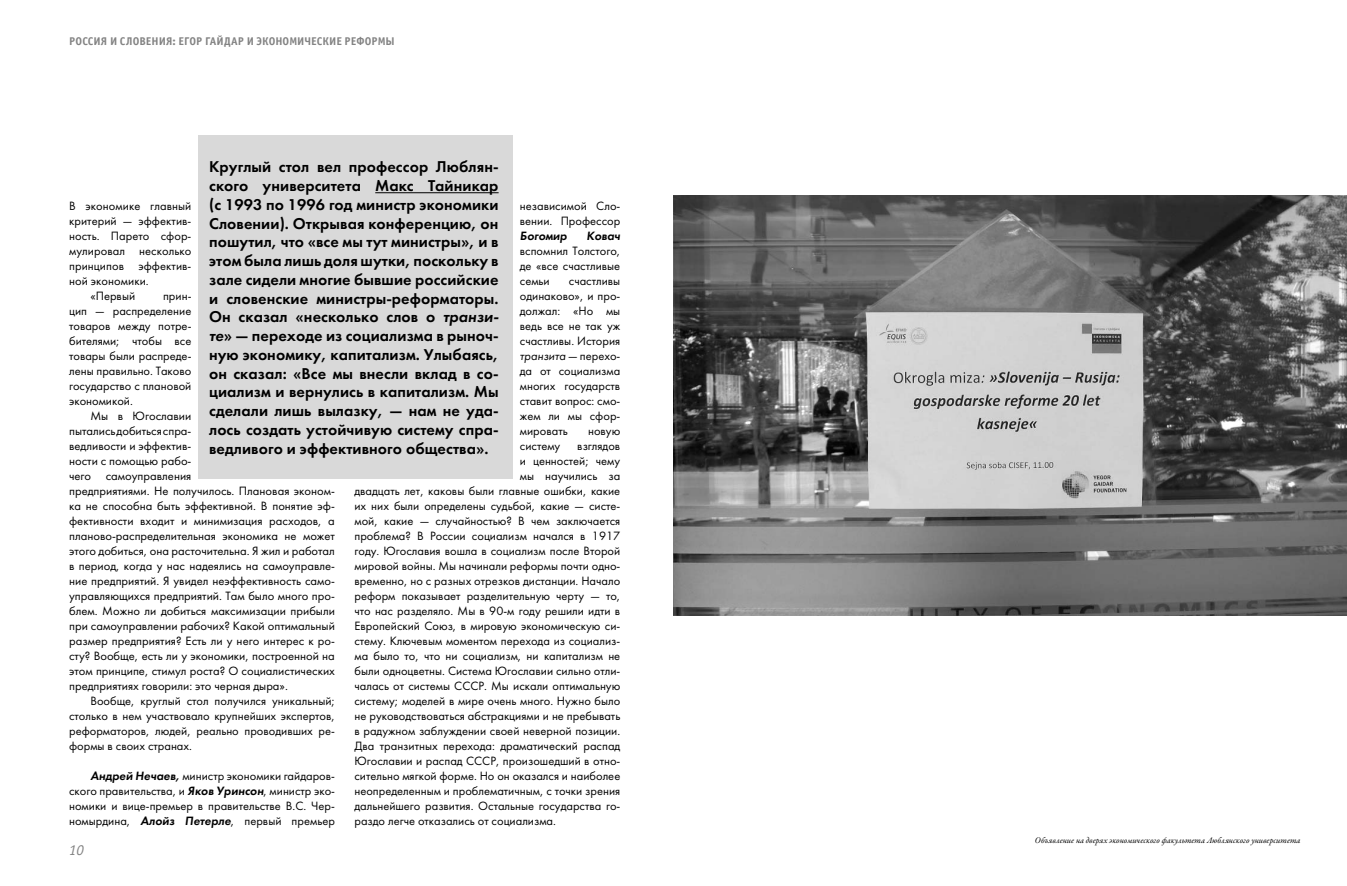
<style>
.page{position:relative;width:1347px;height:886px;background:#fff}
.page>*{position:absolute;margin:0;border:0;box-sizing:border-box;transform-origin:0 0}
.t1{font:16.25px/18.8px "Futura Demi";letter-spacing:.005em;color:#000;text-align:justify}
.t2{font:italic 15px "Officina Sans Book ITC";color:#838383}
.t3{font:12.5px/15px "Futura";color:#000;text-align:justify}
.t4{font:italic 12.5px "Futura Demi";color:#000}
.t5{font:11.25px "Officina Sans Bold ITC";color:#838383}
.t6{font:italic 8.75px "Garamond Premr Pro";color:#000}
.s1{font-style:italic}
.s2{font-family:"Futura Demi";font-style:italic}
</style>
<div class="page">
<div style="left:198px;top:135px;width:315px;height:344px;background:#d9d9d9"></div>
<hr style="left:375px;top:192px;width:123px;height:1px;background:#000">
<img style="left:673px;top:195px;width:673px;height:420px">
<p class="t5" style="left:69px;top:37px;width:327px">РОССИЯ И СЛОВЕНИЯ: ЕГОР ГАЙДАР И ЭКОНОМИЧЕСКИЕ РЕФОРМЫ</p>
<p class="t1" style="left:209px;top:159px;width:291px">Круглый стол вел профессор Люблян&shy;ского университета Макс Тайникар (с 1993 по 1996 год министр экономики Словении). Открывая конференцию, он пошутил, что «все мы тут министры», и в этом была лишь доля шутки, поскольку в зале сидели многие бывшие российские и словенские министры-реформаторы.<br>Он сказал «несколько слов о <span class="s1">транзи&shy;те</span>» — переходе из социализма в рыноч&shy;ную экономику, капитализм. Улыбаясь, он сказал: «Все мы внесли вклад в со&shy;циализм и вернулись в капитализм. Мы сделали лишь вылазку, — нам не уда&shy;лось создать устойчивую систему спра&shy;ведливого и эффективного общества».</p>
<p class="t3" style="left:520px;top:199px;width:102px">независимой Сло&shy;вении. Профессор</p>
<p class="t4" style="left:520px;top:231px;width:49px">Богомир</p>
<p class="t4" style="left:586px;top:231px;width:35px">Ковач</p>
<p class="t3" style="left:520px;top:244px;width:102px">вспомнил Толстого, де «все счастливые семьи</p>
<p class="t3" style="left:69px;top:199px;width:124px">В экономике главный</p>
<p class="t3" style="left:69px;top:214px;width:124px">критерий — эффектив-</p>
<p class="t3" style="left:69px;top:229px;width:124px">ность. Парето сфор-</p>
<p class="t3" style="left:69px;top:244px;width:124px">мулировал несколько</p>
<p class="t3" style="left:69px;top:259px;width:124px">принципов эффектив-</p>
<p class="t3" style="left:69px;top:274px;width:81px">ной экономики.</p>
<p class="t3" style="left:90px;top:289px;width:46px">«Первый</p>
<p class="t3" style="left:520px;top:274px;width:102px;text-indent:49px">счастливы одинаково», и про&shy;должал: «Но мы ведь все не так уж счастливы. История <span class="s1">транзита</span> — перехо&shy;да от социализма многих государств ставит вопрос: смо&shy;жем ли мы сфор&shy;мировать</p>
<p class="t3" style="left:69px;top:289px;width:124px;text-indent:94px">прин&shy;цип — распределение товаров между потре&shy;бителями; чтобы все товары были распреде&shy;лены правильно. Таково государство с плановой экономикой.</p>
<p class="t3" style="left:69px;top:409px;width:267px;text-align:left;text-indent:21px">Мы в Югославии<br>пытались добиться спра-<br>ведливости и эффектив-<br>ности с помощью рабо-<br>чего самоуправления<br>предприятиями. Не получилось. Плановая эконом&shy;ка не способна быть эффективной. В понятие эф&shy;фективности входит и минимизация расходов, а планово-распределительная экономика не может этого добиться, она расточительна. Я жил и работал в период, когда у нас надеялись на самоуправле&shy;ние предприятий. Я увидел неэффективность само&shy;управляющихся предприятий. Там было много про&shy;блем. Можно ли добиться максимизации прибыли при самоуправлении рабочих? Какой оптимальный размер предприятия? Есть ли у него интерес к ро&shy;сту? Вообще, есть ли у экономики, построенной на этом принципе, стимул роста? О социалистических предприятиях говорили: это черная дыра».</p>
<p class="t3" style="left:69px;top:694px;width:267px;text-indent:21px">Вообще, круглый стол получился уникальный; столько в нем участвовало крупнейших экспертов, реформаторов, людей, реально проводивших ре&shy;формы в своих странах.</p>
<p class="t3" style="left:69px;top:769px;width:267px;text-indent:21px"><span class="s2">Андрей Нечаев,</span> министр экономики гайдаров&shy;ского правительства, и <span class="s2">Яков Уринсон</span>, министр эко&shy;номики и вице-премьер в правительстве В.С. Чер&shy;номырдина, <span class="s2">Алойз Петерле</span>, первый премьер</p>
<p class="t3" style="left:588px;top:424px;width:34px">новую</p>
<p class="t3" style="left:520px;top:439px;width:42px">систему</p>
<p class="t3" style="left:577px;top:439px;width:45px">взглядов</p>
<p class="t3" style="left:520px;top:454px;width:102px">и ценностей; чему</p>
<p class="t3" style="left:520px;top:469px;width:102px">мы научились за</p>
<p class="t3" style="left:354px;top:484px;width:267px">двадцать лет, каковы были главные ошибки, какие</p>
<p class="t3" style="left:354px;top:499px;width:267px">их них были определены судьбой, какие — систе-</p>
<p class="t3" style="left:354px;top:514px;width:267px">мой, какие — случайностью? В чем заключается</p>
<p class="t3" style="left:354px;top:529px;width:267px">проблема? В России социализм начался в 1917</p>
<p class="t3" style="left:354px;top:544px;width:267px">году. Югославия вошла в социализм после Второй</p>
<p class="t3" style="left:354px;top:559px;width:267px">мировой войны. Мы начинали реформы почти одно-</p>
<p class="t3" style="left:354px;top:574px;width:267px">временно, но с разных отрезков дистанции. Начало</p>
<p class="t3" style="left:354px;top:589px;width:267px">реформ показывает разделительную черту — то,</p>
<p class="t3" style="left:354px;top:604px;width:267px">что нас разделяло. Мы в 90-м году решили идти в</p>
<p class="t3" style="left:354px;top:619px;width:267px">Европейский Союз, в мировую экономическую си-</p>
<p class="t3" style="left:354px;top:634px;width:267px">стему. Ключевым моментом перехода из социализ-</p>
<p class="t3" style="left:354px;top:649px;width:267px">ма было то, что ни социализм, ни капитализм не</p>
<p class="t3" style="left:354px;top:664px;width:267px">были одноцветны. Система Югославии сильно отли-</p>
<p class="t3" style="left:354px;top:679px;width:267px">чалась от системы СССР. Мы искали оптимальную</p>
<p class="t3" style="left:354px;top:694px;width:267px">систему; моделей в мире очень много. Нужно было</p>
<p class="t3" style="left:354px;top:709px;width:267px">не руководствоваться абстракциями и не пребывать</p>
<p class="t3" style="left:354px;top:724px;width:267px">в радужном заблуждении своей неверной позиции.</p>
<p class="t3" style="left:354px;top:739px;width:267px">Два транзитных перехода: драматический распад</p>
<p class="t3" style="left:354px;top:754px;width:267px">Югославии и распад СССР, произошедший в отно-</p>
<p class="t3" style="left:354px;top:769px;width:267px">сительно мягкой форме. Но он оказался и наиболее</p>
<p class="t3" style="left:354px;top:784px;width:267px">неопределенным и проблематичным, с точки зрения</p>
<p class="t3" style="left:354px;top:799px;width:267px">дальнейшего развития. Остальные государства го-</p>
<p class="t3" style="left:354px;top:814px;width:203px">раздо легче отказались от социализма.</p>
<p class="t2" style="left:69px;top:844px;width:16px">10</p>
<p class="t6" style="left:1035px;top:834px;width:267px">Объявление на дверях экономического факультета Люблянского университета</p>
</div>
